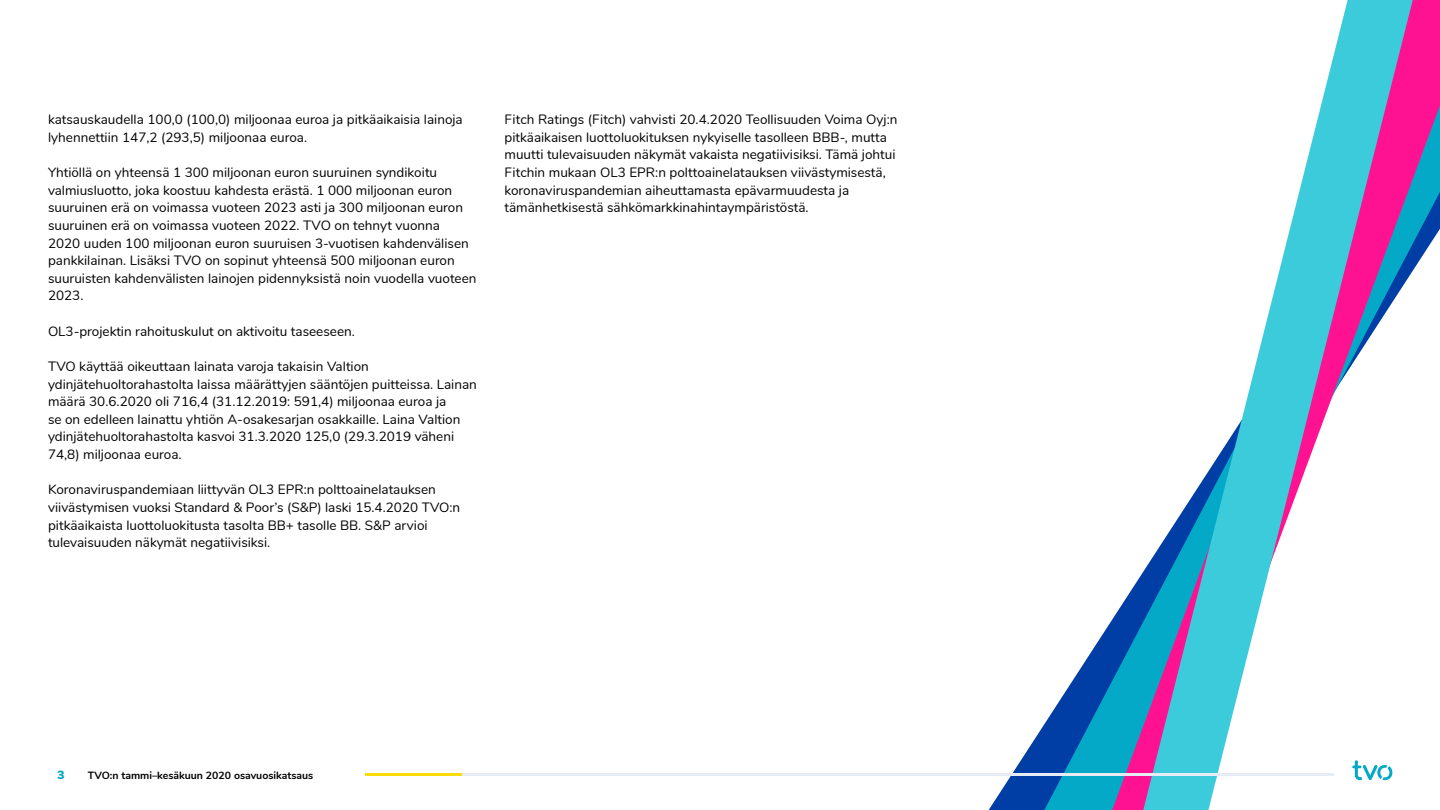
<style>
.page{position:relative;width:1440px;height:810px;background:#fff}
.page>*{position:absolute;margin:0;border:0;box-sizing:border-box;transform-origin:0 0}
.t1{font:13.5px/17.6px "Nunito";color:#000}
.t2{font:900 12px "Nunito";color:#04a9c7}
.t3{font:700 10.5px "Nunito";color:#000}
</style>
<div class="page">
<svg style="left:989px;top:725px;width:55px;height:85px"></svg>
<svg style="left:1044px;top:620px;width:68px;height:190px"></svg>
<svg style="left:1112px;top:0;width:328px;height:810px"></svg>
<svg style="left:1143px;top:0;width:270px;height:810px"></svg>
<svg style="left:1352px;top:760px;width:40px;height:20px"></svg>
<hr style="left:365px;top:773px;width:969px;height:3px;background:#e6ecf6">
<hr style="left:365px;top:773px;width:49px;height:3px;background:#fadc0a">
<hr style="left:414px;top:773px;width:48px;height:3px;background:#fadc0a">
<p class="t1" style="left:48px;top:110px;width:416px">katsauskaudella 100,0 (100,0) miljoonaa euroa ja pitkäaikaisia lainoja lyhennettiin 147,2 (293,5) miljoonaa euroa.</p>
<p class="t1" style="left:48px;top:163px;width:430px">Yhtiöllä on yhteensä 1 300 miljoonan euron suuruinen syndikoitu valmiusluotto, joka koostuu kahdesta erästä. 1 000 miljoonan euron suuruinen erä on voimassa vuoteen 2023 asti ja 300 miljoonan euron suuruinen erä on voimassa vuoteen 2022. TVO on tehnyt vuonna<br>2020 uuden 100 miljoonan euron suuruisen 3-vuotisen kahdenvälisen pankkilainan. Lisäksi TVO on sopinut yhteensä 500 miljoonan euron suuruisten kahdenvälisten lainojen pidennyksistä noin vuodella vuoteen 2023.</p>
<p class="t1" style="left:48px;top:321px;width:308px">OL3-projektin rahoituskulut on aktivoitu taseeseen.</p>
<p class="t1" style="left:48px;top:357px;width:430px">TVO käyttää oikeuttaan lainata varoja takaisin Valtion ydinjätehuoltorahastolta laissa määrättyjen sääntöjen puitteissa. Lainan määrä 30.6.2020 oli 716,4 (31.12.2019: 591,4) miljoonaa euroa ja<br>se on edelleen lainattu yhtiön A-osakesarjan osakkaille. Laina Valtion ydinjätehuoltorahastolta kasvoi 31.3.2020 125,0 (29.3.2019 väheni 74,8) miljoonaa euroa.</p>
<p class="t1" style="left:48px;top:480px;width:414px">Koronaviruspandemiaan liittyvän OL3 EPR:n polttoainelatauksen viivästymisen vuoksi Standard &amp; Poor’s (S&amp;P) laski 15.4.2020 TVO:n pitkäaikaista luottoluokitusta tasolta BB+ tasolle BB. S&amp;P arvioi tulevaisuuden näkymät negatiivisiksi.</p>
<p class="t1" style="left:505px;top:110px;width:394px">Fitch Ratings (Fitch) vahvisti 20.4.2020 Teollisuuden Voima Oyj:n pitkäaikaisen luottoluokituksen nykyiselle tasolleen BBB-, mutta muutti tulevaisuuden näkymät vakaista negatiivisiksi. Tämä johtui Fitchin mukaan OL3 EPR:n polttoainelatauksen viivästymisestä, koronaviruspandemian aiheuttamasta epävarmuudesta ja tämänhetkisestä sähkömarkkinahintaympäristöstä.</p>
<p class="t2" style="left:57px;top:765px;width:9px">3</p>
<p class="t3" style="left:88px;top:768px;width:227px">TVO:n tammi–kesäkuun 2020 osavuosikatsaus</p>
</div>
